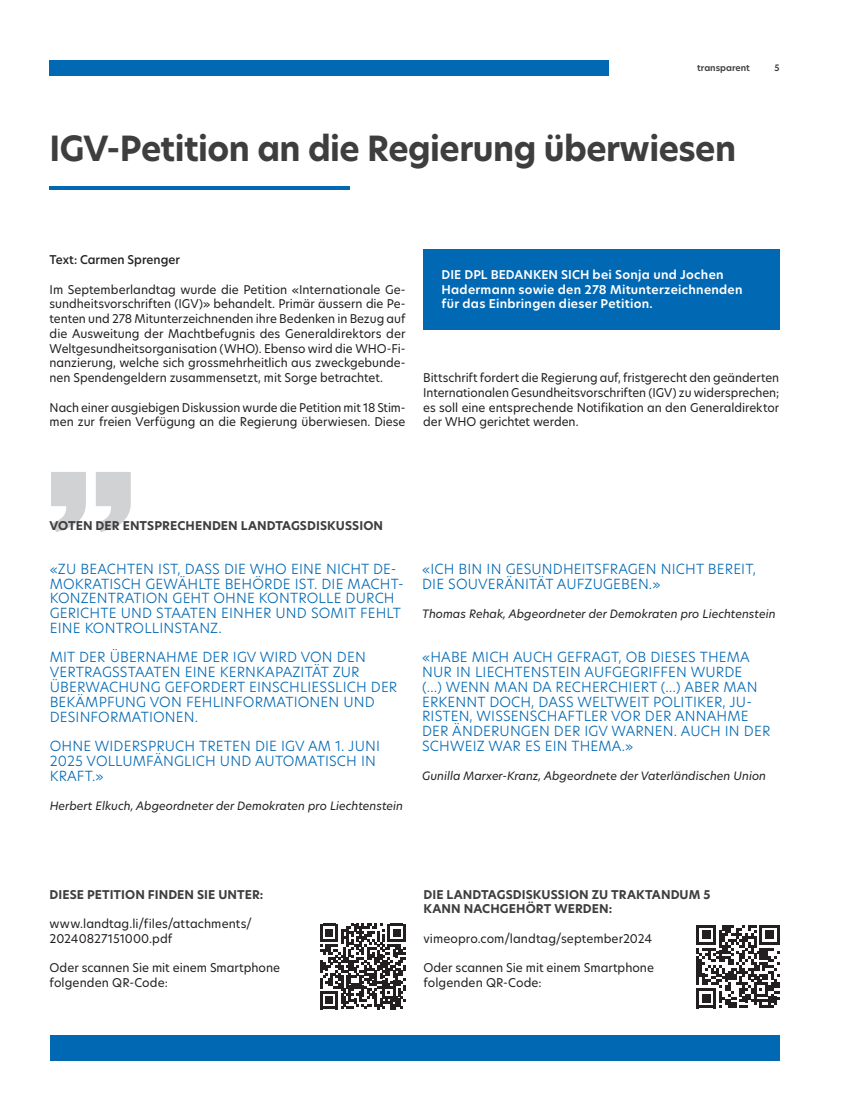
<style>
.page{position:relative;width:854px;height:1120px;background:#fff}
.page>*{position:absolute;margin:0;border:0;box-sizing:border-box;transform-origin:0 0}
.t1{font:700 34px "New Hero";letter-spacing:-.015em;color:#3e3e3f}
.t2{font:300 13.75px/14.8px "New Hero";letter-spacing:.01em;color:#0168b3}
.t3{font:11.88px/14.8px "New Hero";color:#231f20}
.t4{font:700 11.88px/14.8px "New Hero";letter-spacing:.01em;color:#3e3e3f}
.t5{font:600 11.88px/14.8px "New Hero";letter-spacing:.02em;color:#fff}
.t6{font:500 11.88px "New Hero";color:#231f20}
.t7{font:italic 11.38px "New Hero";color:#231f20}
.t8{font:600 8.75px "New Hero";color:#3e3e3f}
</style>
<div class="page">
<div style="left:50px;top:1035px;width:730px;height:25px;background:#0168b3"></div>
<div style="left:50px;top:60px;width:559px;height:15px;background:#0168b3"></div>
<hr style="left:50px;top:186px;width:300px;height:4px;background:#0168b3">
<div style="left:423px;top:249px;width:357px;height:81px;background:#0168b3"></div>
<svg style="left:51px;top:472px;width:80px;height:60px"></svg>
<svg style="left:320px;top:923px;width:86px;height:86px"></svg>
<svg style="left:696px;top:925px;width:84px;height:83px"></svg>
<p class="t8" style="left:697px;top:62px;width:54px">transparent</p>
<p class="t8" style="left:774px;top:62px;width:7px">5</p>
<h1 class="t1" style="left:50px;top:125px;width:688px">IGV-Petition an die Regierung überwiesen</h1>
<p class="t6" style="left:50px;top:252px;width:132px">Text: Carmen Sprenger</p>
<p class="t3" style="left:50px;top:282px;width:357px;text-align:justify">Im Septemberlandtag wurde die Petition «Internationale Ge&shy;sundheitsvorschriften (IGV)» behandelt. Primär äussern die Pe&shy;tenten und 278 Mitunterzeichnenden ihre Bedenken in Bezug auf die Ausweitung der Machtbefugnis des Generaldirektors der Weltgesundheitsorganisation (WHO). Ebenso wird die WHO-Fi&shy;nanzierung, welche sich grossmehrheitlich aus zweckgebunde&shy;nen Spendengeldern zusammensetzt, mit Sorge betrachtet.</p>
<p class="t3" style="left:50px;top:400px;width:357px">Nach einer ausgiebigen Diskussion wurde die Petition mit 18 Stim&shy;men zur freien Verfügung an die Regierung überwiesen. Diese</p>
<p class="t5" style="left:442px;top:267px;width:303px">DIE DPL BEDANKEN SICH bei Sonja und Jochen<br>Hadermann sowie den 278 Mitunterzeichnenden für das Einbringen dieser Petition.</p>
<p class="t3" style="left:423px;top:370px;width:357px;text-align:justify">Bittschrift fordert die Regierung auf, fristgerecht den geänderten Internationalen Gesundheitsvorschriften (IGV) zu widersprechen; es soll eine entsprechende Notifikation an den Generaldirektor der WHO gerichtet werden.</p>
<p class="t4" style="left:50px;top:518px;width:335px">VOTEN DER ENTSPRECHENDEN LANDTAGSDISKUSSION</p>
<p class="t2" style="left:50px;top:561px;width:355px">«ZU BEACHTEN IST, DASS DIE WHO EINE NICHT DE-MOKRATISCH GEWÄHLTE BEHÖRDE IST. DIE MACHT-KONZENTRATION GEHT OHNE KONTROLLE DURCH GERICHTE UND STAATEN EINHER UND SOMIT FEHLT EINE KONTROLLINSTANZ.</p>
<p class="t2" style="left:50px;top:650px;width:349px">MIT DER ÜBERNAHME DER IGV WIRD VON DEN VERTRAGSSTAATEN EINE KERNKAPAZITÄT ZUR ÜBERWACHUNG GEFORDERT EINSCHLIESSLICH DER BEKÄMPFUNG VON FEHLINFORMATIONEN UND DESINFORMATIONEN.</p>
<p class="t2" style="left:50px;top:738px;width:332px">OHNE WIDERSPRUCH TRETEN DIE IGV AM 1. JUNI<br>2025 VOLLUMFÄNGLICH UND AUTOMATISCH IN<br>KRAFT.»</p>
<p class="t7" style="left:50px;top:798px;width:355px">Herbert Elkuch, Abgeordneter der Demokraten pro Liechtenstein</p>
<p class="t2" style="left:422px;top:561px;width:335px">«ICH BIN IN GESUNDHEITSFRAGEN NICHT BEREIT,<br>DIE SOUVERÄNITÄT AUFZUGEBEN.»</p>
<p class="t7" style="left:422px;top:606px;width:355px">Thomas Rehak, Abgeordneter der Demokraten pro Liechtenstein</p>
<p class="t2" style="left:422px;top:650px;width:350px">«HABE MICH AUCH GEFRAGT, OB DIESES THEMA NUR IN LIECHTENSTEIN AUFGEGRIFFEN WURDE<br>(…) WENN MAN DA RECHERCHIERT (…) ABER MAN ERKENNT DOCH, DASS WELTWEIT POLITIKER, JU-RISTEN, WISSENSCHAFTLER VOR DER ANNAHME DER ÄNDERUNGEN DER IGV WARNEN. AUCH IN DER SCHWEIZ WAR ES EIN THEMA.»</p>
<p class="t7" style="left:422px;top:768px;width:345px">Gunilla Marxer-Kranz, Abgeordnete der Vaterländischen Union</p>
<p class="t4" style="left:50px;top:887px;width:215px">DIESE PETITION FINDEN SIE UNTER:</p>
<p class="t3" style="left:50px;top:916px;width:204px">www.landtag.li/files/attachments/<br>20240827151000.pdf</p>
<p class="t3" style="left:50px;top:960px;width:232px">Oder scannen Sie mit einem Smartphone folgenden QR-Code:</p>
<p class="t4" style="left:423px;top:887px;width:288px">DIE LANDTAGSDISKUSSION ZU TRAKTANDUM 5<br>KANN NACHGEHÖRT WERDEN:</p>
<p class="t3" style="left:423px;top:931px;width:230px">vimeopro.com/landtag/september2024</p>
<p class="t3" style="left:423px;top:960px;width:232px">Oder scannen Sie mit einem Smartphone folgenden QR-Code:</p>
</div>
